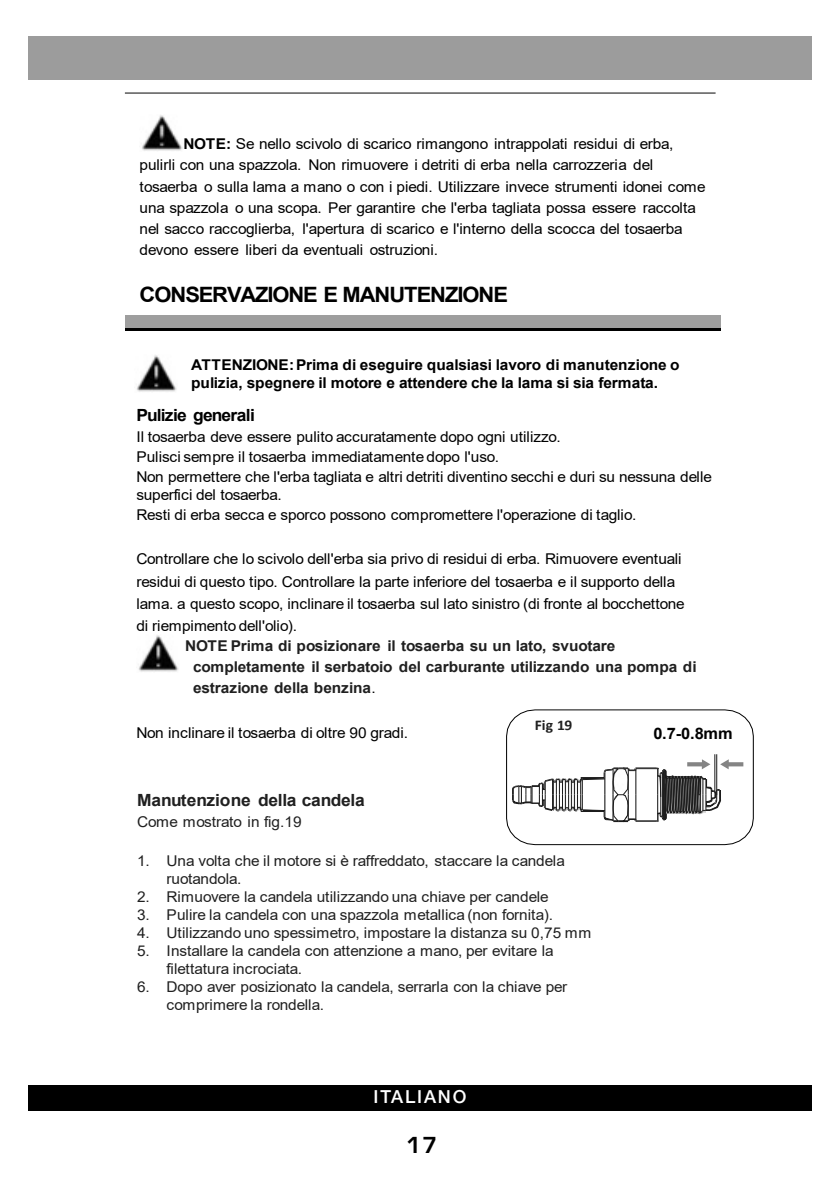
<style>
.page{position:relative;width:840px;height:1191px;background:#fff}
.page>*{position:absolute;margin:0;border:0;box-sizing:border-box;transform-origin:0 0}
.t1{font:700 24px "Eurostile";color:#000}
.t2{font:700 21.2px "Arial";letter-spacing:-.045em;color:#000;scale:1.04 1}
.t3{font:500 18px "Helvetica Neue LT Pro";letter-spacing:.1em;color:#fff}
.t4{font:700 16.8px "Arial";letter-spacing:-.015em;color:#202020;scale:1.04 1}
.t5{font:700 16.8px "Arial";letter-spacing:-.04em;color:#000;scale:1.04 1}
.t6{font:700 15.8px "Arial";color:#000;scale:1.04 1}
.t7{font:15px "Arial";letter-spacing:-.01em;color:#000;scale:1.04 1}
.t8{font:700 15px "Arial";letter-spacing:-.01em;color:#000;scale:1.04 1}
.t9{font:14.8px/21.2px "Arial";letter-spacing:-.01em;color:#000;scale:1.04 1}
.t10{font:14.8px/18.2px "Arial";letter-spacing:-.005em;color:#202020;scale:1.04 1}
.t11{font:700 14.8px/20.6px "Arial";letter-spacing:-.01em;color:#202020;scale:1.04 1}
.t12{font:700 14.8px "Arial";letter-spacing:-.005em;color:#000;scale:1.04 1}
.t13{font:700 14.8px "Calibri";color:#202020;scale:1.04 1}
.s1{font-weight:700}
.s2{font-weight:400;color:#000}
</style>
<div class="page">
<img style="left:142px;top:115px;width:41px;height:36px">
<div style="left:125px;top:315px;width:595px;height:13px;background:#9e9e9e"></div>
<img style="left:136px;top:355px;width:41px;height:37px">
<img style="left:138px;top:635px;width:41px;height:37px">
<hr style="left:125px;top:93px;width:590px;height:1px;background:#000">
<hr style="left:125px;top:328px;width:595px;height:2px;background:#000">
<svg style="left:506px;top:709px;width:248px;height:137px"></svg>
<div style="left:28px;top:1085px;width:783px;height:25px;background:#000"></div>
<div style="left:28px;top:36px;width:783px;height:43px;background:#9c9c9c"></div>
<p class="t9" style="left:139px;top:133px;width:545px;text-indent:44px"><span class="s1">NOTE:</span> Se nello scivolo di scarico rimangono intrappolati residui di erba, pulirli con una spazzola. Non rimuovere i detriti di erba nella carrozzeria del tosaerba o sulla lama a mano o con i piedi. Utilizzare invece strumenti idonei come una spazzola o una scopa. Per garantire che l'erba tagliata possa essere raccolta nel sacco raccoglierba, l'apertura di scarico e l'interno della scocca del tosaerba devono essere liberi da eventuali ostruzioni.</p>
<p class="t2" style="left:139px;top:279px;width:355px">CONSERVAZIONE E MANUTENZIONE</p>
<p class="t12" style="left:191px;top:354px;width:471px">ATTENZIONE:Prima di eseguire qualsiasi lavoro di manutenzione o</p>
<p class="t8" style="left:191px;top:372px;width:450px">pulizia, spegnere il motore e attendere che la lama si sia fermata.</p>
<p class="t5" style="left:136px;top:404px;width:116px">Pulizie generali</p>
<p class="t9" style="left:136px;top:427px;width:555px;line-height:19.8px">Il tosaerba deve essere pulito accuratamente dopo ogni utilizzo.<br>Pulisci sempre il tosaerba immediatamente dopo l'uso.<br>Non permettere che l'erba tagliata e altri detriti diventino secchi e duri su nessuna delle</p>
<p class="t7" style="left:136px;top:484px;width:141px">superfici del tosaerba.</p>
<p class="t9" style="left:136px;top:504px;width:482px">Resti di erba secca e sporco possono compromettere l'operazione di taglio.</p>
<p class="t9" style="left:136px;top:548px;width:528px;line-height:22px">Controllare che lo scivolo dell'erba sia privo di residui di erba. Rimuovere eventuali residui di questo tipo. Controllare la parte inferiore del tosaerba e il supporto della lama. a questo scopo, inclinare il tosaerba sul lato sinistro (di fronte al bocchettone di riempimento dell'olio).</p>
<p class="t11" style="left:193px;top:636px;width:485px;text-indent:-8px">NOTE Prima di posizionare il tosaerba su un lato, svuotare completamente il serbatoio del carburante utilizzando una pompa di estrazione della benzina<span class="s2">.</span></p>
<p class="t7" style="left:136px;top:722px;width:263px">Non inclinare il tosaerba di oltre 90 gradi.</p>
<p class="t13" style="left:534px;top:715px;width:38px">Fig 19</p>
<p class="t6" style="left:653px;top:722px;width:78px">0.7-0.8mm</p>
<p class="t4" style="left:137px;top:788px;width:220px">Manutenzione della candela</p>
<p class="t10" style="left:137px;top:812px;width:159px">Come mostrato in fig.19</p>
<p class="t10" style="left:166px;top:851px;width:384px;text-indent:-29px">1. Una volta che il motore si è raffreddato, staccare la candela ruotandola.</p>
<p class="t10" style="left:137px;top:887px;width:397px">2. Rimuovere la candela utilizzando una chiave per candele</p>
<p class="t10" style="left:137px;top:905px;width:401px">3. Pulire la candela con una spazzola metallica (non fornita).</p>
<p class="t10" style="left:137px;top:923px;width:438px">4. Utilizzando uno spessimetro, impostare la distanza su 0,75 mm</p>
<p class="t10" style="left:166px;top:941px;width:374px;text-indent:-29px">5. Installare la candela con attenzione a mano, per evitare la filettatura incrociata.</p>
<p class="t10" style="left:166px;top:977px;width:387px;text-indent:-29px">6. Dopo aver posizionato la candela, serrarla con la chiave per comprimere la rondella.</p>
<p class="t3" style="left:373px;top:1085px;width:94px">ITALIANO</p>
<h1 class="t1" style="left:406px;top:1132px;width:33px">17</h1>
</div>
